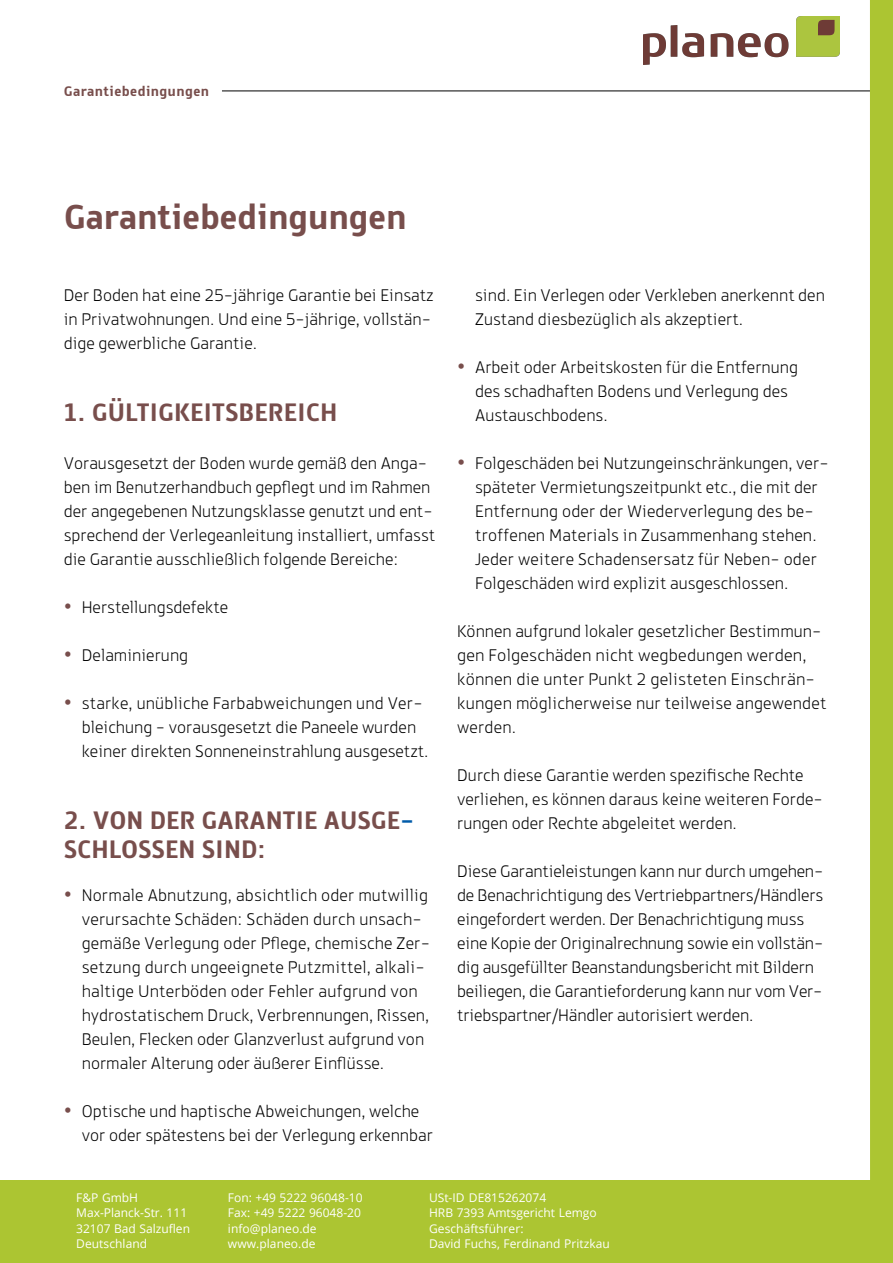
<style>
.page{position:relative;width:893px;height:1263px;background:#fff}
.page>*{position:absolute;margin:0;border:0;box-sizing:border-box;transform-origin:0 0}
.t1{font:700 37.5px "Knight Sans";color:#784e4c}
.t2{font:700 27px/28.5px "Knight Sans";color:#784e4c}
.t3{font:300 18px/24px "Knight Sans";color:#000}
.t4{font:700 15px "Knight Sans";letter-spacing:.03em;color:#784e4c}
.t5{font:12px/15.5px "Open Sans";color:#fff}
.s1{color:#784e4c}
.s2{color:#005ba9}
</style>
<div class="page">
<hr style="left:222px;top:91px;width:671px;height:1px;background:#000">
<div style="left:0;top:1180px;width:893px;height:82px;background:#acc532"></div>
<div style="left:870px;top:0;width:23px;height:1209px;background:#acc532"></div>
<img style="left:644px;top:16px;width:196px;height:48px">
<p class="t4" style="left:64px;top:82px;width:147px">Garantiebedingungen</p>
<h1 class="t1" style="left:64px;top:195px;width:344px">Garantiebedingungen</h1>
<p class="t3" style="left:64px;top:283px;width:371px">Der Boden hat eine 25-jährige Garantie bei Einsatz in Privatwohnungen. Und eine 5-jährige, vollstän&shy;dige gewerbliche Garantie.</p>
<h2 class="t2" style="left:64px;top:398px;width:275px">1. GÜLTIGKEITSBEREICH</h2>
<p class="t3" style="left:64px;top:451px;width:373px">Vorausgesetzt der Boden wurde gemäß den Anga&shy;ben im Benutzerhandbuch gepflegt und im Rahmen der angegebenen Nutzungsklasse genutzt und ent&shy;sprechend der Verlegeanleitung installiert, umfasst die Garantie ausschließlich folgende Bereiche:</p>
<p class="t3" style="left:64px;top:595px;width:166px"><span class="s1">•</span> Herstellungsdefekte</p>
<p class="t3" style="left:64px;top:643px;width:126px"><span class="s1">•</span> Delaminierung</p>
<p class="t3" style="left:82px;top:691px;width:348px;text-indent:-18px"><span class="s1">•</span> starke, unübliche Farbabweichungen und Ver&shy;bleichung - vorausgesetzt die Paneele wurden keiner direkten Sonneneinstrahlung ausgesetzt.</p>
<h2 class="t2" style="left:64px;top:806px;width:352px">2. VON DER GARANTIE AUSGE<span class="s2">-<br></span>SCHLOSSEN SIND:</h2>
<p class="t3" style="left:82px;top:883px;width:350px;text-indent:-18px"><span class="s1">•</span> Normale Abnutzung, absichtlich oder mutwillig verursachte Schäden: Schäden durch unsach&shy;gemäße Verlegung oder Pflege, chemische Zer&shy;setzung durch ungeeignete Putzmittel, alkali&shy;haltige Unterböden oder Fehler aufgrund von hydrostatischem Druck, Verbrennungen, Rissen, Beulen, Flecken oder Glanzverlust aufgrund von normaler Alterung oder äußerer Einflüsse.</p>
<p class="t3" style="left:82px;top:1099px;width:353px;text-indent:-18px"><span class="s1">•</span> Optische und haptische Abweichungen, welche vor oder spätestens bei der Verlegung erkennbar</p>
<p class="t3" style="left:475px;top:283px;width:351px">sind. Ein Verlegen oder Verkleben anerkennt den<br>Zustand diesbezüglich als akzeptiert.</p>
<p class="t3" style="left:475px;top:355px;width:324px;text-indent:-18px"><span class="s1">•</span> Arbeit oder Arbeitskosten für die Entfernung des schadhaften Bodens und Verlegung des<br>Austauschbodens.</p>
<p class="t3" style="left:475px;top:451px;width:355px;text-indent:-18px"><span class="s1">•</span> Folgeschäden bei Nutzungeinschränkungen, ver&shy;späteter Vermietungszeitpunkt etc., die mit der Entfernung oder der Wiederverlegung des be&shy;troffenen Materials in Zusammenhang stehen.<br>Jeder weitere Schadensersatz für Neben- oder Folgeschäden wird explizit ausgeschlossen.</p>
<p class="t3" style="left:457px;top:619px;width:371px">Können aufgrund lokaler gesetzlicher Bestimmun&shy;gen Folgeschäden nicht wegbedungen werden, können die unter Punkt 2 gelisteten Einschrän&shy;kungen möglicherweise nur teilweise angewendet werden.</p>
<p class="t3" style="left:457px;top:763px;width:367px">Durch diese Garantie werden spezifische Rechte verliehen, es können daraus keine weiteren Forde&shy;rungen oder Rechte abgeleitet werden.</p>
<p class="t3" style="left:457px;top:859px;width:368px">Diese Garantieleistungen kann nur durch umgehen&shy;de Benachrichtigung des Vertriebpartners/Händlers eingefordert werden. Der Benachrichtigung muss eine Kopie der Originalrechnung sowie ein vollstän&shy;dig ausgefüllter Beanstandungsbericht mit Bildern beiliegen, die Garantieforderung kann nur vom Ver&shy;triebspartner/Händler autorisiert werden.</p>
<p class="t5" style="left:76px;top:1189px;width:115px">F&amp;P GmbH<br>Max-Planck-Str. 111<br>32107 Bad Salzuflen<br>Deutschland</p>
<p class="t5" style="left:429px;top:1189px;width:182px">USt-ID DE815262074<br>HRB 7393 Amtsgericht Lemgo<br>Geschäftsführer:<br>David Fuchs, Ferdinand Pritzkau</p>
<p class="t5" style="left:228px;top:1189px;width:136px">Fon: +49 5222 96048-10<br>Fax: +49 5222 96048-20 info@planeo.de www.planeo.de</p>
</div>
